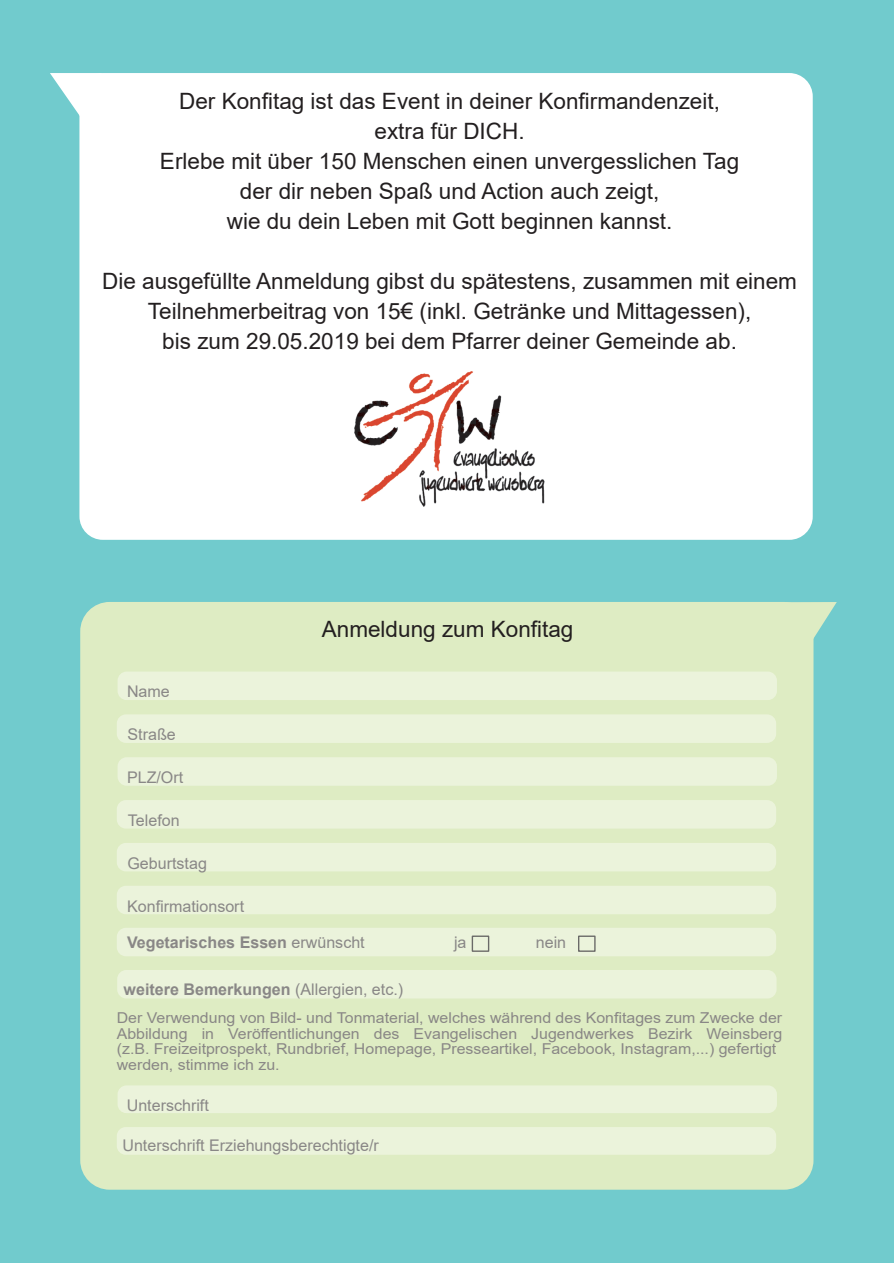
<style>
.page{position:relative;width:894px;height:1263px;background:#fff}
.page>*{position:absolute;margin:0;border:0;box-sizing:border-box;transform-origin:0 0}
.t1{font:22.5px/30px "Arial";color:#231f20;text-align:center}
.t2{font:16.05px "Arial";color:#898786}
.t3{font:700 16.05px "Arial";color:#898786}
.t4{font:15px/15.5px "Arial";color:#898786;scale:1.06 1}
.s1{font-weight:400}
</style>
<div class="page">
<div style="left:0;top:0;width:893px;height:1263px;background:#71cbcd"></div>
<div style="left:80px;top:602px;width:733px;height:588px;background:#deecc3;border-radius:29px"></div>
<div style="left:79px;top:73px;width:733px;height:467px;background:#fff;border-radius:23px"></div>
<div style="left:117px;top:671px;width:659px;height:29px;background:#ebf3db;border-radius:9px"></div>
<div style="left:117px;top:714px;width:658px;height:29px;background:#ebf3db;border-radius:9px"></div>
<div style="left:117px;top:757px;width:659px;height:29px;background:#ebf3db;border-radius:9px"></div>
<div style="left:117px;top:800px;width:658px;height:29px;background:#ebf3db;border-radius:9px"></div>
<div style="left:117px;top:843px;width:658px;height:28px;background:#ebf3db;border-radius:9px"></div>
<div style="left:117px;top:886px;width:658px;height:28px;background:#ebf3db;border-radius:9px"></div>
<div style="left:117px;top:970px;width:659px;height:28px;background:#ebf3db;border-radius:9px"></div>
<div style="left:117px;top:928px;width:658px;height:28px;background:#ebf3db;border-radius:9px"></div>
<div style="left:117px;top:1085px;width:659px;height:28px;background:#ebf3db;border-radius:9px"></div>
<div style="left:117px;top:1127px;width:658px;height:28px;background:#ebf3db;border-radius:9px"></div>
<img style="left:354px;top:371px;width:190px;height:135px">
<svg style="left:789px;top:602px;width:47px;height:80px"></svg>
<svg style="left:50px;top:73px;width:48px;height:74px"></svg>
<p class="t1" style="left:160px;top:88px;width:580px">Der Konfitag ist das Event in deiner Konfirmandenzeit, extra für DICH.<br>Erlebe mit über 150 Menschen einen unvergesslichen Tag der dir neben Spaß und Action auch zeigt,<br>wie du dein Leben mit Gott beginnen kannst.</p>
<p class="t1" style="left:102px;top:268px;width:696px">Die ausgefüllte Anmeldung gibst du spätestens, zusammen mit einem<br>Teilnehmerbeitrag von 15€ (inkl. Getränke und Mittagessen),<br>bis zum 29.05.2019 bei dem Pfarrer deiner Gemeinde ab.</p>
<p class="t1" style="left:322px;top:616px;width:253px">Anmeldung zum Konfitag</p>
<p class="t2" style="left:127px;top:686px;width:44px">Name</p>
<p class="t2" style="left:127px;top:729px;width:50px">Straße</p>
<p class="t2" style="left:127px;top:771px;width:58px">PLZ/Ort</p>
<p class="t2" style="left:128px;top:814px;width:53px">Telefon</p>
<p class="t2" style="left:127px;top:857px;width:81px">Geburtstag</p>
<p class="t2" style="left:127px;top:900px;width:118px">Konfirmationsort</p>
<p class="t3" style="left:127px;top:936px;width:239px">Vegetarisches Essen <span class="s1">erwünscht</span></p>
<p class="t2" style="left:454px;top:936px;width:14px">ja</p>
<p class="t2" style="left:535px;top:936px;width:32px">nein</p>
<p class="t3" style="left:123px;top:983px;width:281px">weitere Bemerkungen <span class="s1">(Allergien, etc.)</span></p>
<p class="t4" style="left:117px;top:1011px;width:629px">Der Verwendung von Bild- und Tonmaterial, welches während des Konfitages zum Zwecke der Abbildung in Veröffentlichungen des Evangelischen Jugendwerkes Bezirk Weinsberg (z.B. Freizeitprospekt, Rundbrief, Homepage, Presseartikel, Facebook, Instagram,...) gefertigt werden, stimme ich zu.</p>
<p class="t2" style="left:127px;top:1099px;width:84px">Unterschrift</p>
<p class="t2" style="left:122px;top:1140px;width:258px">Unterschrift Erziehungsberechtigte/r</p>
</div>
